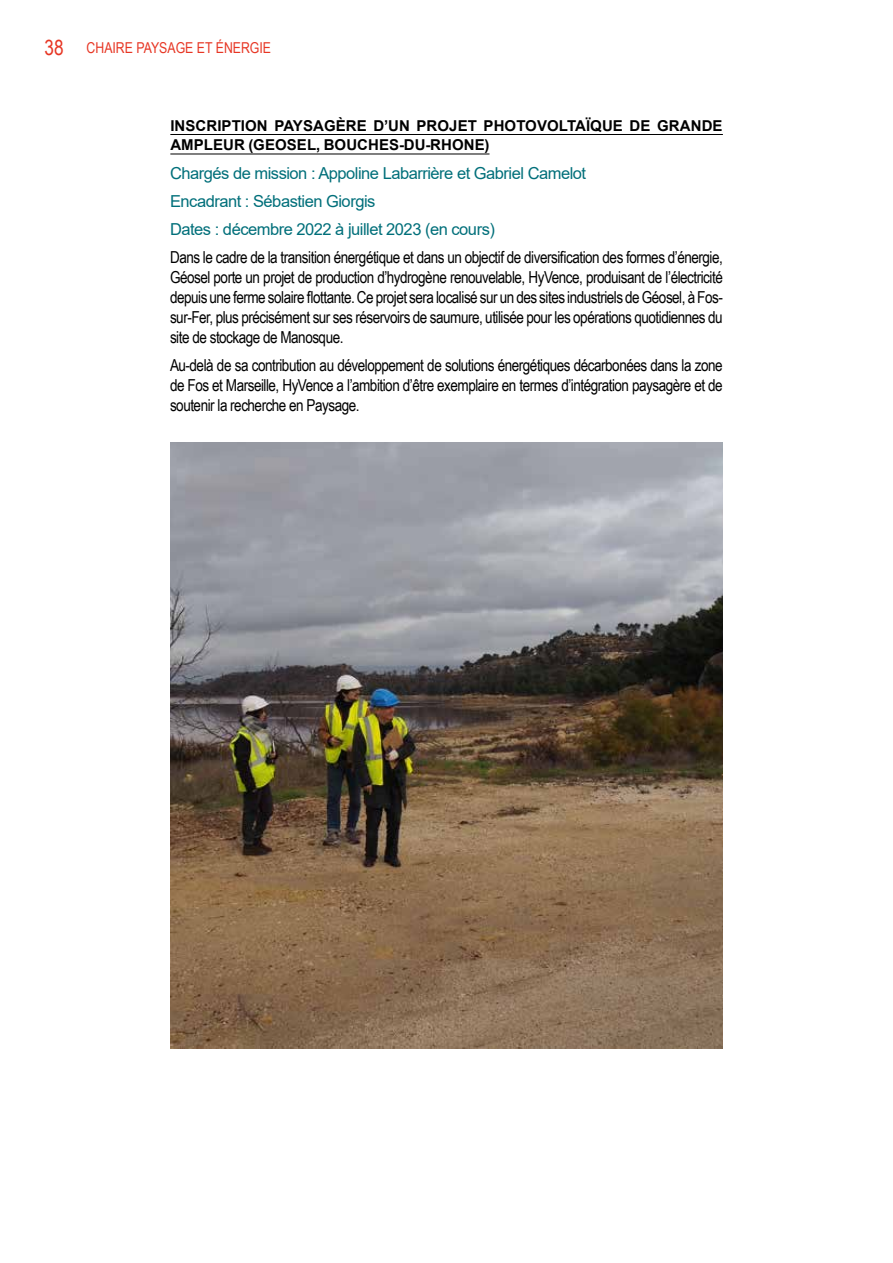
<style>
.page{position:relative;width:893px;height:1263px;background:#fff}
.page>*{position:absolute;margin:0;border:0;box-sizing:border-box;transform-origin:0 0}
.t1{font:16.5px/19.8px "Arial Narrow";letter-spacing:-.03em;color:#000;text-align:justify}
.t2{font:16.5px/28.3px "Arial";letter-spacing:-.03em;color:#006f7a}
.t3{font:700 15px/19.5px "Arial";letter-spacing:.005em;color:#000}
.t4{font:15px "Arial Narrow";color:#e73624}
.s1{font-size:21px}
</style>
<div class="page">
<hr style="left:170px;top:134px;width:553px;height:1px;background:#000">
<hr style="left:170px;top:154px;width:319px;height:1px;background:#000">
<img style="left:170px;top:442px;width:553px;height:606px">
<p class="t4" style="left:44px;top:37px;width:228px"><span class="s1">38</span> Chaire paysage et énergie</p>
<p class="t3" style="left:170px;top:116px;width:554px">INSC RIPTION PAYSAGÈRE D’UN PROJET PHOTOVOLTAÏQUE DE GRANDE<br>AMPLEUR (GEOSEL</p>
<p class="t3" style="left:316px;top:135px;width:20px">, BOU</p>
<p class="t3" style="left:357px;top:135px;width:22px">CHES</p>
<p class="t3" style="left:399px;top:135px;width:43px">-DU -RHONE</p>
<p class="t3" style="left:484px;top:135px;width:6px">)</p>
<p class="t2" style="left:170px;top:158px;width:418px">Chargés de mission : Appoline Labarrière et Gabriel Camelot<br>Encadrant : Sébastien Giorgis<br>Dates : décembre 2022 à juillet 2023 (en cours)</p>
<p class="t1" style="left:170px;top:247px;width:554px">Dans le cadre de la transition énergétique et dans un objectif de diversification des formes d’énergie, Géosel porte un projet de production d’hydrogène renouvelable, HyVence, produisant de l’électricité depuis une ferme solaire flottante. Ce projet sera localisé sur un des sites industriels de Géosel, à Fos&shy;sur-Fer, plus précisément sur ses réservoirs de saumure, utilisée pour les opérations quotidiennes du site de stockage de Manosque.</p>
<p class="t1" style="left:170px;top:355px;width:554px">Au-delà de sa contribution au développement de solutions énergétiques décarbonées dans la zone de Fos et Marseille, HyVence a l’ambition d’être exemplaire en termes d’intégration paysagère et de soutenir la recherche en Paysage.</p>
</div>
